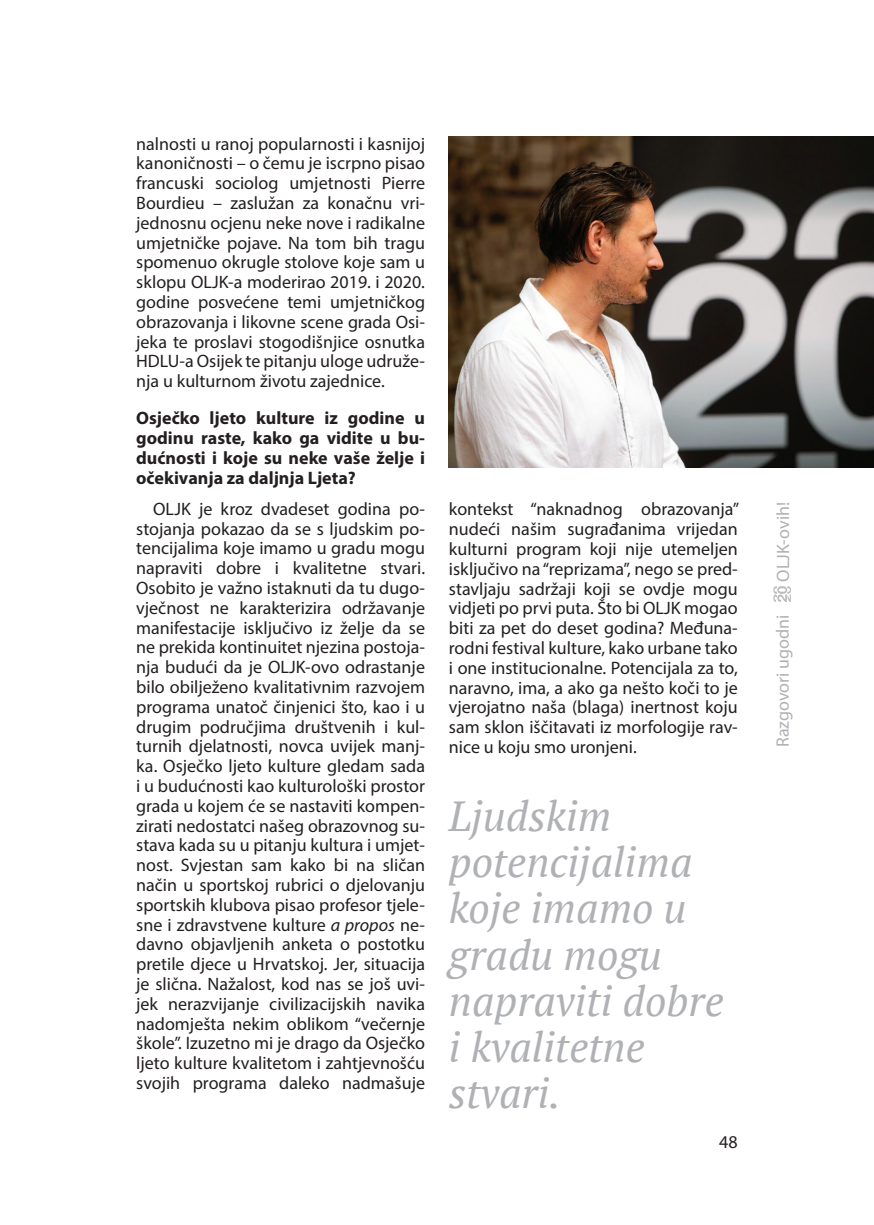
<style>
.page{position:relative;width:874px;height:1225px;background:#fff}
.page>*{position:absolute;margin:0;border:0;box-sizing:border-box;transform-origin:0 0}
.t1{font:italic 42px/46.2px "PT Serif";color:#b0b1b5}
.t2{font:18px/19.8px "Myriad Pro";color:#231f20;text-align:justify}
.t3{font:700 18px/19.8px "Myriad Pro";color:#231f20;text-align:justify}
.t4{font:18px "Myriad Pro";color:#b0b1b5}
.s1{font-style:italic}
</style>
<div class="page">
<img style="left:448px;top:136px;width:425px;height:332px">
<svg style="left:773px;top:586px;width:17px;height:16px"></svg>
<p class="t2" style="left:136px;top:133px;width:290px">nalnosti u ranoj popularnosti i kasnijoj kanoničnosti – o čemu je iscrpno pisao francuski sociolog umjetnosti Pierre Bourdieu – zaslužan za konačnu vri&shy;jednosnu ocjenu neke nove i radikalne umjetničke pojave. Na tom bih tragu spomenuo okrugle stolove koje sam u sklopu OLJK-a moderirao 2019. i 2020. godine posvećene temi umjetničkog obrazovanja i likovne scene grada Osi&shy;jeka te proslavi stogodišnjice osnutka HDLU-a Osijek te pitanju uloge udruže&shy;nja u kulturnom životu zajednice.</p>
<p class="t3" style="left:136px;top:407px;width:290px">Osječko ljeto kulture iz godine u godinu raste, kako ga vidite u bu&shy;dućnosti i koje su neke vaše želje i očekivanja za daljnja Ljeta?</p>
<p class="t2" style="left:136px;top:498px;width:290px;text-indent:17px">OLJK je kroz dvadeset godina po&shy;stojanja pokazao da se s ljudskim po&shy;tencijalima koje imamo u gradu mogu napraviti dobre i kvalitetne stvari.<br>Osobito je važno istaknuti da tu dugo&shy;vječnost ne karakterizira održavanje manifestacije isključivo iz želje da se ne prekida kontinuitet njezina postoja&shy;nja budući da je OLJK-ovo odrastanje bilo obilježeno kvalitativnim razvojem programa unatoč činjenici što, kao i u drugim područjima društvenih i kul&shy;turnih djelatnosti, novca uvijek manj&shy;ka. Osječko ljeto kulture gledam sada i u budućnosti kao kulturološki prostor grada u kojem će se nastaviti kompen&shy;zirati nedostatci našeg obrazovnog su&shy;stava kada su u pitanju kultura i umjet&shy;nost. Svjestan sam kako bi na sličan način u sportskoj rubrici o djelovanju sportskih klubova pisao profesor tjele&shy;sne i zdravstvene kulture <span class="s1">a propos</span> ne&shy;davno objavljenih anketa o postotku pretile djece u Hrvatskoj. Jer, situacija je slična. Nažalost, kod nas se još uvi&shy;jek nerazvijanje civilizacijskih navika nadomješta nekim oblikom “večernje škole”. Izuzetno mi je drago da Osječko ljeto kulture kvalitetom i zahtjevnošću svojih programa daleko nadmašuje</p>
<p class="t2" style="left:448px;top:499px;width:292px">kontekst “naknadnog obrazovanja” nudeći našim sugrađanima vrijedan kulturni program koji nije utemeljen isključivo na “reprizama”, nego se pred&shy;stavljaju sadržaji koji se ovdje mogu vidjeti po prvi puta. Što bi OLJK mogao biti za pet do deset godina? Međuna&shy;rodni festival kulture, kako urbane tako i one institucionalne. Potencijala za to, naravno, ima, a ako ga nešto koči to je vjerojatno naša (blaga) inertnost koju sam sklon iščitavati iz morfologije rav&shy;nice u koju smo uronjeni.</p>
<h1 class="t1" style="left:448px;top:792px;width:276px">Ljudskim potencijalima koje imamo u gradu mogu napraviti dobre i kvalitetne stvari.</h1>
<p class="t2" style="left:719px;top:1131px;width:20px">48</p>
<p class="t4" style="left:771px;top:582px;width:81px;rotate:-90deg">OLJK-ovih!</p>
<p class="t4" style="left:771px;top:747px;width:134px;rotate:-90deg">Razgovori ugodni</p>
</div>
